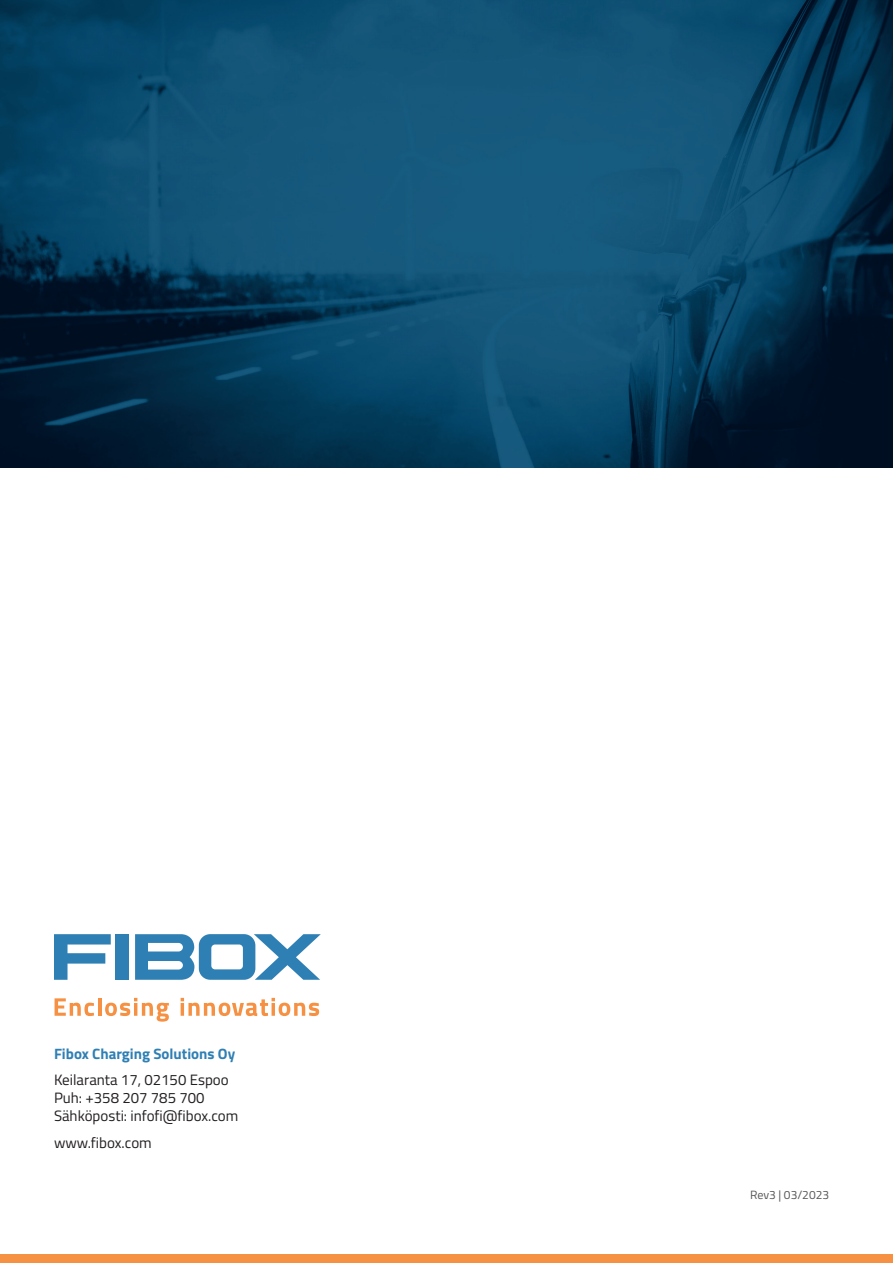
<style>
.page{position:relative;width:893px;height:1263px;background:#fff}
.page>*{position:absolute;margin:0;border:0;box-sizing:border-box;transform-origin:0 0}
.t1{font:15px/18px "Cairo";color:#231f20}
.t2{font:700 15px "Cairo";color:#2e7fb4}
.t3{font:12px "Cairo";color:#57585a}
</style>
<div class="page">
<div style="left:0;top:1254px;width:893px;height:9px;background:#f69143"></div>
<svg style="left:55px;top:998px;width:39px;height:18px"></svg>
<hr style="left:98px;top:998px;width:3px;height:18px;background:#f69143">
<svg style="left:105px;top:998px;width:64px;height:24px"></svg>
<svg style="left:181px;top:998px;width:138px;height:18px"></svg>
<div style="left:115px;top:934px;width:14px;height:46px;background:#2e7fb4"></div>
<svg style="left:135px;top:934px;width:186px;height:46px"></svg>
<svg style="left:54px;top:934px;width:57px;height:46px"></svg>
<img style="left:0;top:0;width:893px;height:468px">
<p class="t2" style="left:54px;top:1041px;width:183px">Fibox Charging Solutions Oy</p>
<p class="t1" style="left:54px;top:1071px;width:186px">Keilaranta 17, 02150 Espoo<br>Puh: +358 207 785 700<br>Sähköposti: infofi@fibox.com</p>
<p class="t1" style="left:54px;top:1133px;width:99px">www.fibox.com</p>
<p class="t3" style="left:750px;top:1186px;width:81px">Rev3 | 03/2023</p>
</div>
